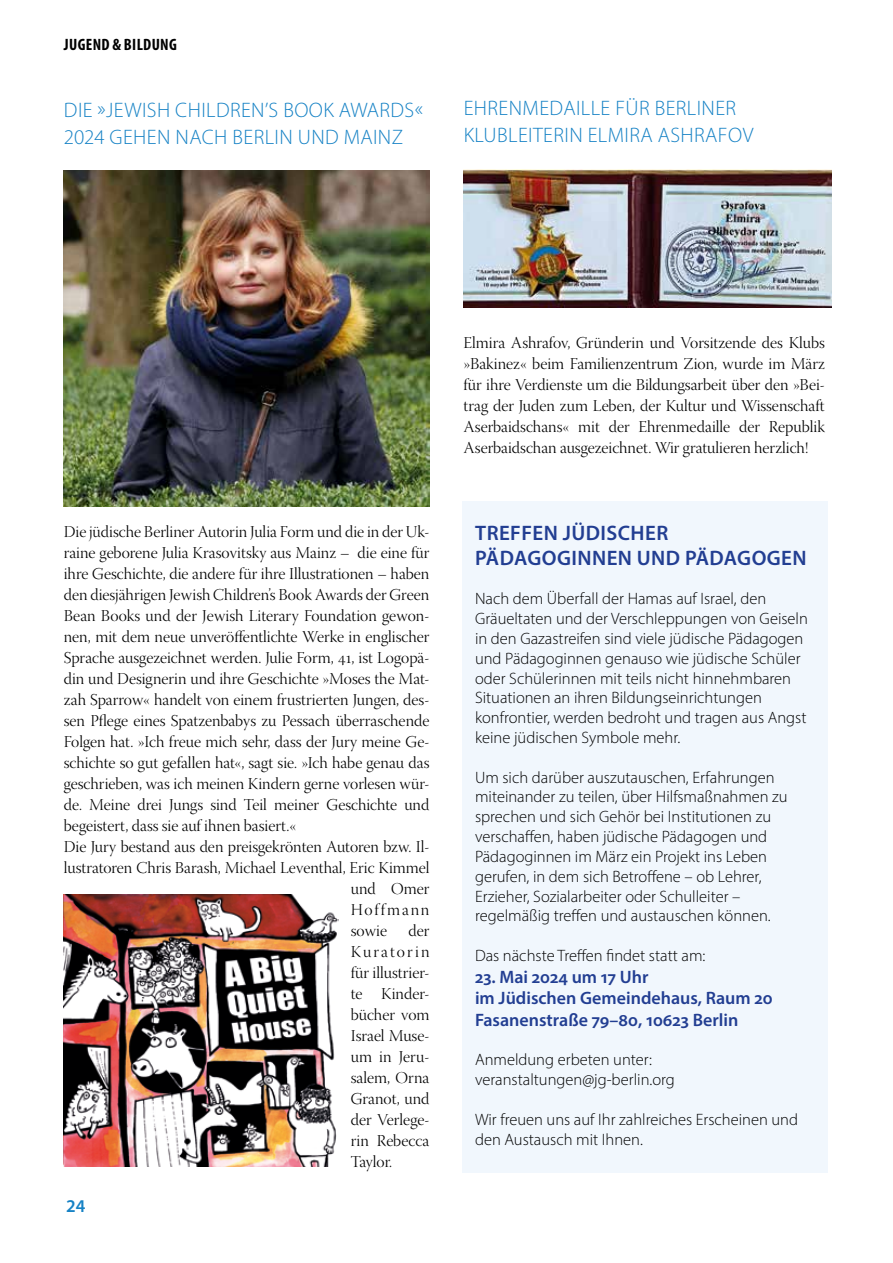
<style>
.page{position:relative;width:893px;height:1263px;background:#fff}
.page>*{position:absolute;margin:0;border:0;box-sizing:border-box;transform-origin:0 0}
.t1{font:300 21px/27px "Myriad Pro";letter-spacing:.02em;color:#1682c5}
.t2{font:600 21px/25.2px "Myriad Pro";letter-spacing:.02em;color:#223e92}
.t3{font:600 18px/21.6px "Myriad Pro";color:#223e92}
.t4{font:600 18px "Myriad Pro";color:#1682c5}
.t5{font:16.5px/21px "Warnock Pro Light Disp";color:#000;text-align:justify}
.t6{font:300 16.5px/19.8px "Myriad Pro";color:#000}
.t7{font:700 condensed 16.5px "Myriad Pro";letter-spacing:.02em;color:#000}
.t8{font:16.5px "Warnock Pro Light Disp";letter-spacing:.11em;color:#000}
</style>
<div class="page">
<div style="left:462px;top:501px;width:366px;height:672px;background:#f1f7fd"></div>
<img style="left:64px;top:170px;width:365px;height:336px">
<img style="left:64px;top:894px;width:274px;height:272px">
<img style="left:463px;top:170px;width:368px;height:137px">
<p class="t7" style="left:64px;top:35px;width:114px">JUGEND &amp; BILDUNG</p>
<p class="t1" style="left:64px;top:96px;width:361px">DIE »JEWISH CHILDREN’S BOOK AWARDS«<br>2024 GEHEN NACH BERLIN UND MAINZ</p>
<p class="t1" style="left:464px;top:94px;width:291px">EHRENMEDAILLE FÜR BERLINER<br>KLUBLEITERIN ELMIRA ASHRAFOV</p>
<p class="t5" style="left:64px;top:523px;width:367px">Die jüdische Berliner Autorin Julia Form und die in der Uk-</p>
<p class="t5" style="left:64px;top:544px;width:367px">raine geborene Julia Krasovitsky aus Mainz – die eine für</p>
<p class="t5" style="left:64px;top:565px;width:367px">ihre Geschichte, die andere für ihre Illustrationen – haben</p>
<p class="t5" style="left:64px;top:586px;width:367px">den diesjährigen Jewish Children’s Book Awards der Green</p>
<p class="t5" style="left:64px;top:607px;width:367px">Bean Books und der Jewish Literary Foundation gewon-</p>
<p class="t5" style="left:64px;top:628px;width:367px">nen, mit dem neue unveröffentlichte Werke in englischer</p>
<p class="t5" style="left:64px;top:649px;width:367px">Sprache ausgezeichnet werden. Julie Form, 41, ist Logopä-</p>
<p class="t5" style="left:64px;top:670px;width:367px">din und Designerin und ihre Geschichte »Moses the Mat-</p>
<p class="t5" style="left:64px;top:691px;width:367px">zah Sparrow« handelt von einem frustrierten Jungen, des-</p>
<p class="t5" style="left:64px;top:712px;width:367px">sen Pflege eines Spatzenbabys zu Pessach überraschende</p>
<p class="t5" style="left:64px;top:733px;width:367px">Folgen hat. »Ich freue mich sehr, dass der Jury meine Ge-</p>
<p class="t5" style="left:64px;top:754px;width:367px">schichte so gut gefallen hat«, sagt sie. »Ich habe genau das</p>
<p class="t5" style="left:64px;top:775px;width:367px">geschrieben, was ich meinen Kindern gerne vorlesen wür-</p>
<p class="t5" style="left:64px;top:796px;width:367px">de. Meine drei Jungs sind Teil meiner Geschichte und</p>
<p class="t5" style="left:64px;top:817px;width:234px">begeistert, dass sie auf ihnen basiert.«</p>
<p class="t5" style="left:64px;top:838px;width:367px">Die Jury bestand aus den preisgekrönten Autoren bzw. Il-</p>
<p class="t5" style="left:64px;top:859px;width:367px">lustratoren Chris Barash, Michael Leventhal, Eric Kimmel</p>
<p class="t5" style="left:351px;top:880px;width:80px">und Omer</p>
<p class="t8" style="left:351px;top:901px;width:80px">Hoffmann</p>
<p class="t5" style="left:351px;top:922px;width:38px">sowie</p>
<p class="t5" style="left:351px;top:922px;width:80px;text-indent:58px">der Kuratorin für illustrier&shy;te Kinder&shy;bücher vom Israel Muse&shy;um in Jeru&shy;salem, Orna Granot, und der Verlege&shy;rin Rebecca Taylor.</p>
<p class="t4" style="left:66px;top:1195px;width:21px">24</p>
<p class="t5" style="left:463px;top:334px;width:363px">Elmira Ashrafov, Gründerin und Vorsitzende des Klubs »Bakinez« beim Familienzentrum Zion, wurde im März für ihre Verdienste um die Bildungsarbeit über den »Bei&shy;trag der Juden zum Leben, der Kultur und Wissenschaft Aserbaidschans« mit der Ehrenmedaille der Republik Aserbaidschan ausgezeichnet. Wir gratulieren herzlich!</p>
<p class="t2" style="left:475px;top:519px;width:333px">TREFFEN JÜDISCHER<br>PÄDAGOGINNEN UND PÄDAGOGEN</p>
<p class="t6" style="left:475px;top:589px;width:334px">Nach dem Überfall der Hamas auf Israel, den Gräueltaten und der Verschleppungen von Geiseln in den Gazastreifen sind viele jüdische Pädagogen und Pädagoginnen genauso wie jüdische Schüler oder Schülerinnen mit teils nicht hinnehmbaren Situationen an ihren Bildungseinrichtungen konfrontier, werden bedroht und tragen aus Angst keine jüdischen Symbole mehr.</p>
<p class="t6" style="left:475px;top:767px;width:314px">Um sich darüber auszutauschen, Erfahrungen miteinander zu teilen, über Hilfsmaßnahmen zu sprechen und sich Gehör bei Institutionen zu verschaffen, haben jüdische Pädagogen und Pädagoginnen im März ein Projekt ins Leben gerufen, in dem sich Betroffene – ob Lehrer, Erzieher, Sozialarbeiter oder Schulleiter – regelmäßig treffen und austauschen können.</p>
<p class="t6" style="left:475px;top:945px;width:232px">Das nächste Treffen findet statt am:</p>
<p class="t3" style="left:475px;top:965px;width:299px">23. Mai 2024 um 17 Uhr<br>im Jüdischen Gemeindehaus, Raum 20<br>Fasanenstraße 79–80, 10623 Berlin</p>
<p class="t6" style="left:475px;top:1050px;width:201px">Anmeldung erbeten unter: veranstaltungen@jg-berlin.org</p>
<p class="t6" style="left:475px;top:1109px;width:325px">Wir freuen uns auf Ihr zahlreiches Erscheinen und den Austausch mit Ihnen.</p>
</div>
